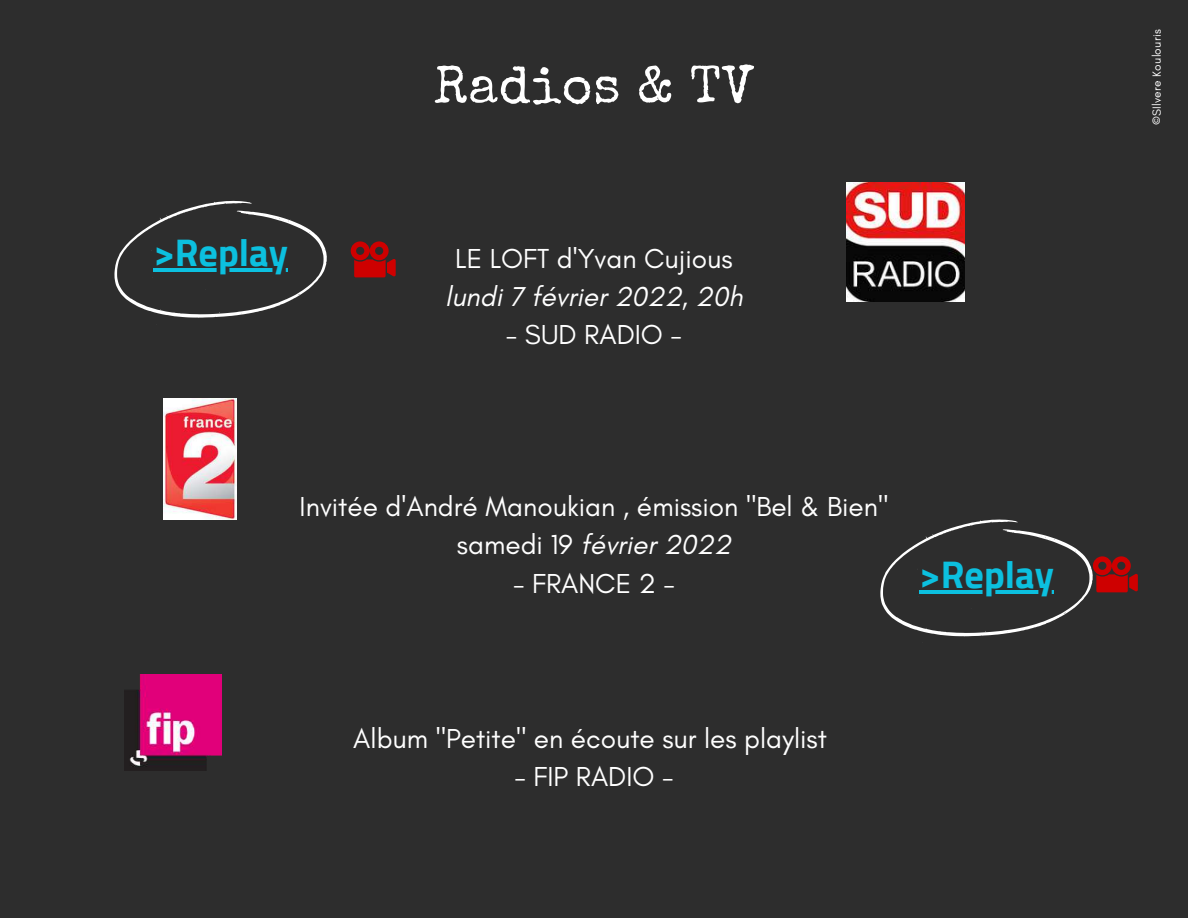
<style>
.page{position:relative;width:1188px;height:918px;background:#2d2d2d}
.page>*{position:absolute;margin:0;border:0;box-sizing:border-box;transform-origin:0 0}
.t1{font:52.5px "Special Elite";letter-spacing:.015em;color:#fff}
.t2{font:700 38.25px "Cairo";color:#0cc0df}
.t3{font:27.9px/38.2px "Glacial Indifference";color:#fff;text-align:center}
.t4{font:italic 27.9px "Glacial Indifference";color:#fff}
.t5{font:12px "Glacial Indifference";letter-spacing:.02em;color:#fff}
.s1{font-style:italic}
</style>
<div class="page">
<img style="left:847px;top:183px;width:118px;height:119px">
<img style="left:163px;top:398px;width:73px;height:122px">
<img style="left:124px;top:674px;width:97px;height:97px">
<svg style="left:351px;top:241px;width:45px;height:36px"></svg>
<svg style="left:114px;top:201px;width:213px;height:117px"></svg>
<svg style="left:880px;top:520px;width:258px;height:116px"></svg>
<svg style="left:153px;top:268px;width:135px;height:4px"></svg>
<hr style="left:919px;top:590px;width:135px;height:3px;background:#0cc0df">
<h2 class="t2" style="left:153px;top:231px;width:136px">&gt;Replay</h2>
<h1 class="t1" style="left:434px;top:66px;width:321px">Radios &amp; TV</h1>
<p class="t3" style="left:455px;top:239px;width:279px">LE LOFT d'Yvan Cujious</p>
<p class="t4" style="left:445px;top:279px;width:299px">lundi 7 février 2022, 20h</p>
<p class="t3" style="left:506px;top:315px;width:177px">- SUD RADIO -</p>
<p class="t3" style="left:300px;top:487px;width:590px">Invitée d'André Manoukian , émission "Bel &amp; Bien" samedi 19 <span class="s1">février 2022</span></p>
<p class="t3" style="left:513px;top:564px;width:163px">- FRANCE 2 -</p>
<h2 class="t2" style="left:919px;top:552px;width:136px">&gt;Replay</h2>
<p class="t3" style="left:353px;top:719px;width:475px">Album "Petite" en écoute sur les playlist</p>
<p class="t3" style="left:514px;top:757px;width:161px">- FIP RADIO -</p>
<p class="t5" style="left:1149px;top:125px;width:97px;rotate:-90deg">©SIlvere Koulouris</p>
</div>
